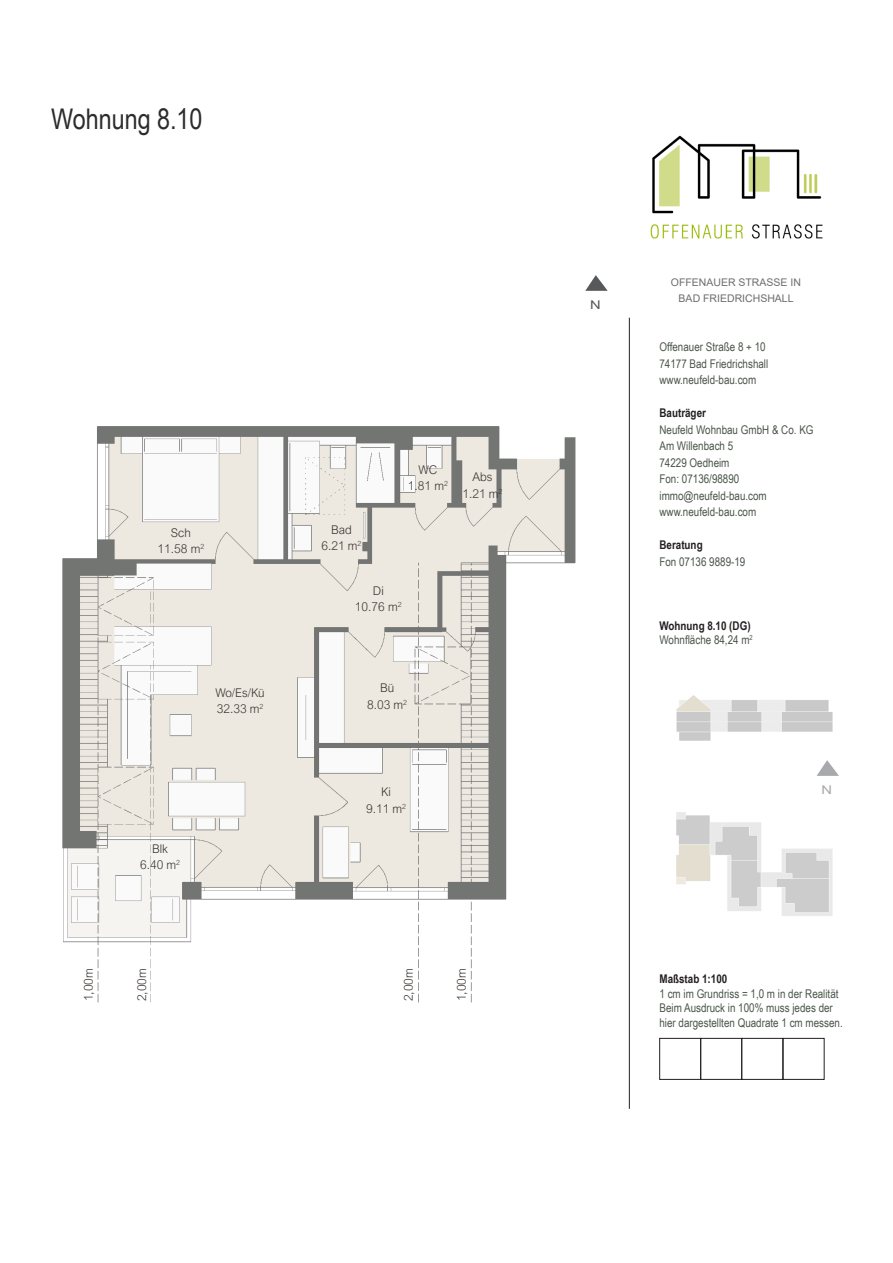
<style>
.page{position:relative;width:893px;height:1263px;background:#fff}
.page>*{position:absolute;margin:0;border:0;box-sizing:border-box;transform-origin:0 0}
.t1{font:28.5px "Arial Narrow";color:#2c2c2c}
.t2{font:12px "Arial Narrow";color:#4a554a}
.t3{font:300 12px "Arial Nova";color:#3b3532}
.t4{font:700 12px "Arial Narrow";color:#231f20}
.t5{font:12px "Arial Narrow";color:#57585a;scale:1.5 1}
.t6{font:12px "Arial Narrow";color:#a8a9ad;scale:1.5 1}
.t7{font:10.5px "Arial";color:#6c6d70}
</style>
<div class="page">
<hr style="left:629px;top:318px;width:1px;height:791px;background:#231f20">
<div style="left:659px;top:1038px;width:42px;height:41px;border:1px solid #231f20"></div>
<div style="left:700px;top:1038px;width:42px;height:41px;border:1px solid #231f20"></div>
<div style="left:741px;top:1038px;width:42px;height:41px;border:1px solid #231f20"></div>
<div style="left:783px;top:1038px;width:41px;height:41px;border:1px solid #231f20"></div>
<img style="left:650px;top:135px;width:173px;height:104px">
<svg style="left:585px;top:275px;width:23px;height:16px"></svg>
<svg style="left:817px;top:760px;width:22px;height:16px"></svg>
<img style="left:676px;top:695px;width:157px;height:46px">
<img style="left:676px;top:812px;width:157px;height:104px">
<img style="left:62px;top:426px;width:514px;height:577px">
<p class="t1" style="left:51px;top:98px;width:153px">Wohnung 8.10</p>
<p class="t3" style="left:171px;top:526px;width:21px">Sch</p>
<p class="t3" style="left:158px;top:542px;width:48px">11.58 m<sup>2</sup></p>
<p class="t3" style="left:215px;top:686px;width:51px">Wo/Es/Kü</p>
<p class="t3" style="left:217px;top:702px;width:48px">32.33 m<sup>2</sup></p>
<p class="t3" style="left:152px;top:842px;width:17px">Blk</p>
<p class="t3" style="left:140px;top:858px;width:42px">6.40 m<sup>2</sup></p>
<p class="t3" style="left:331px;top:523px;width:22px">Bad</p>
<p class="t3" style="left:321px;top:539px;width:42px">6.21 m<sup>2</sup></p>
<p class="t3" style="left:419px;top:462px;width:20px">WC</p>
<p class="t3" style="left:408px;top:479px;width:42px">1.81 m<sup>2</sup></p>
<p class="t3" style="left:373px;top:584px;width:12px">Di</p>
<p class="t3" style="left:355px;top:600px;width:48px">10.76 m<sup>2</sup></p>
<p class="t3" style="left:472px;top:470px;width:22px">Abs</p>
<p class="t3" style="left:462px;top:487px;width:42px">1.21 m<sup>2</sup></p>
<p class="t3" style="left:380px;top:681px;width:16px">Bü</p>
<p class="t3" style="left:367px;top:698px;width:42px">8.03 m<sup>2</sup></p>
<p class="t3" style="left:381px;top:785px;width:11px">Ki</p>
<p class="t3" style="left:366px;top:801px;width:42px">9.11 m<sup>2</sup></p>
<p class="t3" style="left:82px;top:1001px;width:35px;rotate:-90deg">1,00m</p>
<p class="t3" style="left:135px;top:1001px;width:35px;rotate:-90deg">2,00m</p>
<p class="t3" style="left:402px;top:1001px;width:35px;rotate:-90deg">2,00m</p>
<p class="t3" style="left:455px;top:1001px;width:35px;rotate:-90deg">1,00m</p>
<p class="t5" style="left:590px;top:296px;width:9px">N</p>
<p class="t7" style="left:671px;top:275px;width:132px">OFFENAUER STRASSE IN</p>
<p class="t7" style="left:679px;top:291px;width:116px">BAD FRIEDRICHSHALL</p>
<p class="t2" style="left:659px;top:338px;width:108px">Offenauer Straße 8 + 10</p>
<p class="t2" style="left:659px;top:354px;width:110px">74177 Bad Friedrichshall</p>
<p class="t2" style="left:659px;top:371px;width:98px">www.neufeld-bau.com</p>
<p class="t4" style="left:659px;top:404px;width:48px">Bauträger</p>
<p class="t2" style="left:659px;top:420px;width:156px">Neufeld Wohnbau GmbH &amp; Co. KG</p>
<p class="t2" style="left:659px;top:437px;width:75px">Am Willenbach 5</p>
<p class="t2" style="left:659px;top:453px;width:72px">74229 Oedheim</p>
<p class="t2" style="left:659px;top:470px;width:81px">Fon: 07136/98890</p>
<p class="t2" style="left:659px;top:486px;width:109px">immo@neufeld-bau.com</p>
<p class="t2" style="left:659px;top:503px;width:98px">www.neufeld-bau.com</p>
<p class="t4" style="left:659px;top:536px;width:45px">Beratung</p>
<p class="t2" style="left:659px;top:552px;width:87px">Fon 07136 9889-19</p>
<p class="t4" style="left:659px;top:616px;width:93px">Wohnung 8.10 (DG)</p>
<p class="t2" style="left:659px;top:631px;width:95px">Wohnfläche 84,24 m<sup>2</sup></p>
<p class="t6" style="left:821px;top:781px;width:9px">N</p>
<p class="t4" style="left:659px;top:970px;width:69px">Maßstab 1:100</p>
<p class="t2" style="left:659px;top:985px;width:181px">1 cm im Grundriss = 1,0 m in der Realität</p>
<p class="t2" style="left:659px;top:999px;width:175px">Beim Ausdruck in 100% muss jedes der</p>
<p class="t2" style="left:659px;top:1013px;width:185px">hier dargestellten Quadrate 1 cm messen.</p>
</div>
